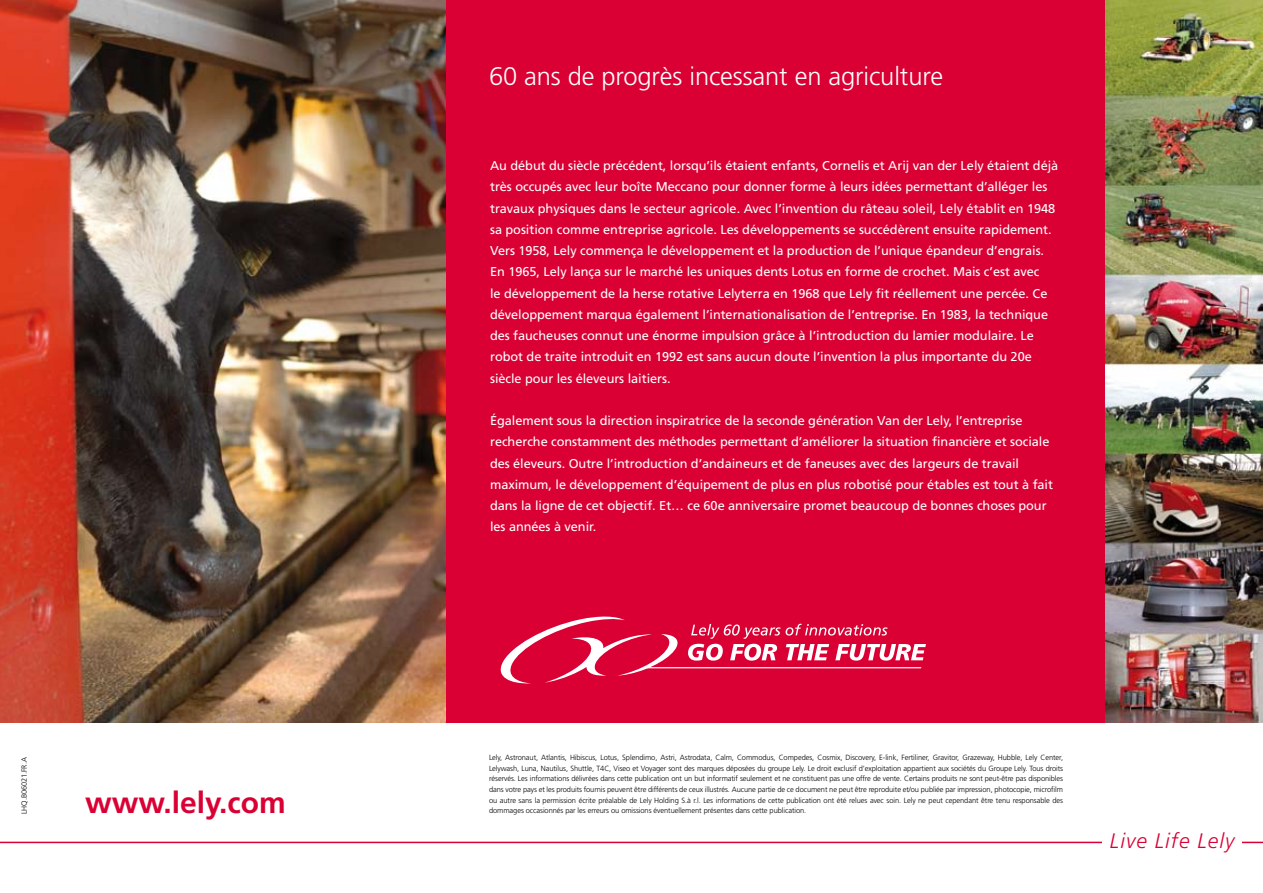
<style>
.page{position:relative;width:1263px;height:893px;background:#fff}
.page>*{position:absolute;margin:0;border:0;box-sizing:border-box;transform-origin:0 0}
.t1{font:700 30px "Frutiger";color:#da0034}
.t2{font:300 25.5px "Frutiger";letter-spacing:-.005em;color:#fff}
.t3{font:italic 300 21px "Frutiger";letter-spacing:.05em;color:#da0034}
.t4{font:12.75px/21.3px "Frutiger";letter-spacing:-.005em;color:#fff}
.t5{font:300 7.5px/10.6px "Frutiger";letter-spacing:-.01em;color:#000;text-align:justify}
</style>
<div class="page">
<img style="left:0;top:0;width:446px;height:723px">
<div style="left:446px;top:0;width:782px;height:723px;background:#da0034"></div>
<hr style="left:0;top:842px;width:1263px;height:1px;background:#da0034">
<div style="left:1102px;top:832px;width:140px;height:24px;background:#fff"></div>
<svg style="left:688px;top:624px;width:238px;height:37px"></svg>
<svg style="left:501px;top:617px;width:179px;height:66px"></svg>
<hr style="left:645px;top:667px;width:276px;height:1px;background:#fff">
<img style="left:1106px;top:0;width:157px;height:723px">
<p class="t5" style="left:19px;top:814px;width:58px;rotate:-90deg">LHQ.B06021.FR.A</p>
<h1 class="t1" style="left:85px;top:785px;width:202px">www.lely.com</h1>
<h2 class="t2" style="left:489px;top:62px;width:456px">60 ans de progrès incessant en agriculture</h2>
<p class="t4" style="left:490px;top:155px;width:570px">Au début du siècle précédent, lorsqu’ils étaient enfants, Cornelis et Arij van der Lely étaient déjà très occupés avec leur boîte Meccano pour donner forme à leurs idées permettant d’alléger les travaux physiques dans le secteur agricole. Avec l’invention du râteau soleil, Lely établit en 1948 sa position comme entreprise agricole. Les développements se succédèrent ensuite rapidement.<br>Vers 1958, Lely commença le développement et la production de l’unique épandeur d’engrais.<br>En 1965, Lely lança sur le marché les uniques dents Lotus en forme de crochet. Mais c’est avec<br>le développement de la herse rotative Lelyterra en 1968 que Lely fit réellement une percée. Ce développement marqua également l’internationalisation de l’entreprise. En 1983, la technique des faucheuses connut une énorme impulsion grâce à l’introduction du lamier modulaire. Le robot de traite introduit en 1992 est sans aucun doute l’invention la plus importante du 20e siècle pour les éleveurs laitiers.</p>
<p class="t4" style="left:490px;top:410px;width:564px">Également sous la direction inspiratrice de la seconde génération Van der Lely, l’entreprise recherche constamment des méthodes permettant d’améliorer la situation financière et sociale des éleveurs. Outre l’introduction d’andaineurs et de faneuses avec des largeurs de travail maximum, le développement d’équipement de plus en plus robotisé pour étables est tout à fait dans la ligne de cet objectif. Et… ce 60e anniversaire promet beaucoup de bonnes choses pour les années à venir.</p>
<p class="t5" style="left:489px;top:752px;width:576px">Lely, Astronaut, Atlantis, H ibiscus, Lotus, Splendimo, Astri, Astrodata, Calm, Commodus, Compedes, C osmix, Discovery, E-link, Fertiliner, Gravitor, Grazeway, H ubble, Lely Center, Lelywash, Luna, Nautilus, Shuttle, T4C, Viseo et Voyager sont des marques déposées du groupe Lely. Le droit exclusif d’exploitation appartient aux sociétés du Groupe Lely. Tous droits réservés. Les informations délivrées dans cette publication ont un but informatif seulement et ne constituent pas une offre de vente. C ertains produits ne sont peut-être pas disponibles dans votre pays et les produits fournis peuvent être différents de ceux illustrés. Aucune partie de ce document ne peut être reproduite et/ou publiée par impression, photocopie, microfilm ou autre sans la permission écrite préalable de Lely Holding S.à r.l. Les informations de cette publication ont été relues avec soin. Lely ne peut cependant être tenu responsable des dommages occasionnés par les erreurs ou omissions éventuellement présentes dans cette publication.</p>
<h3 class="t3" style="left:1110px;top:828px;width:126px">Live Life Lely</h3>
</div>
